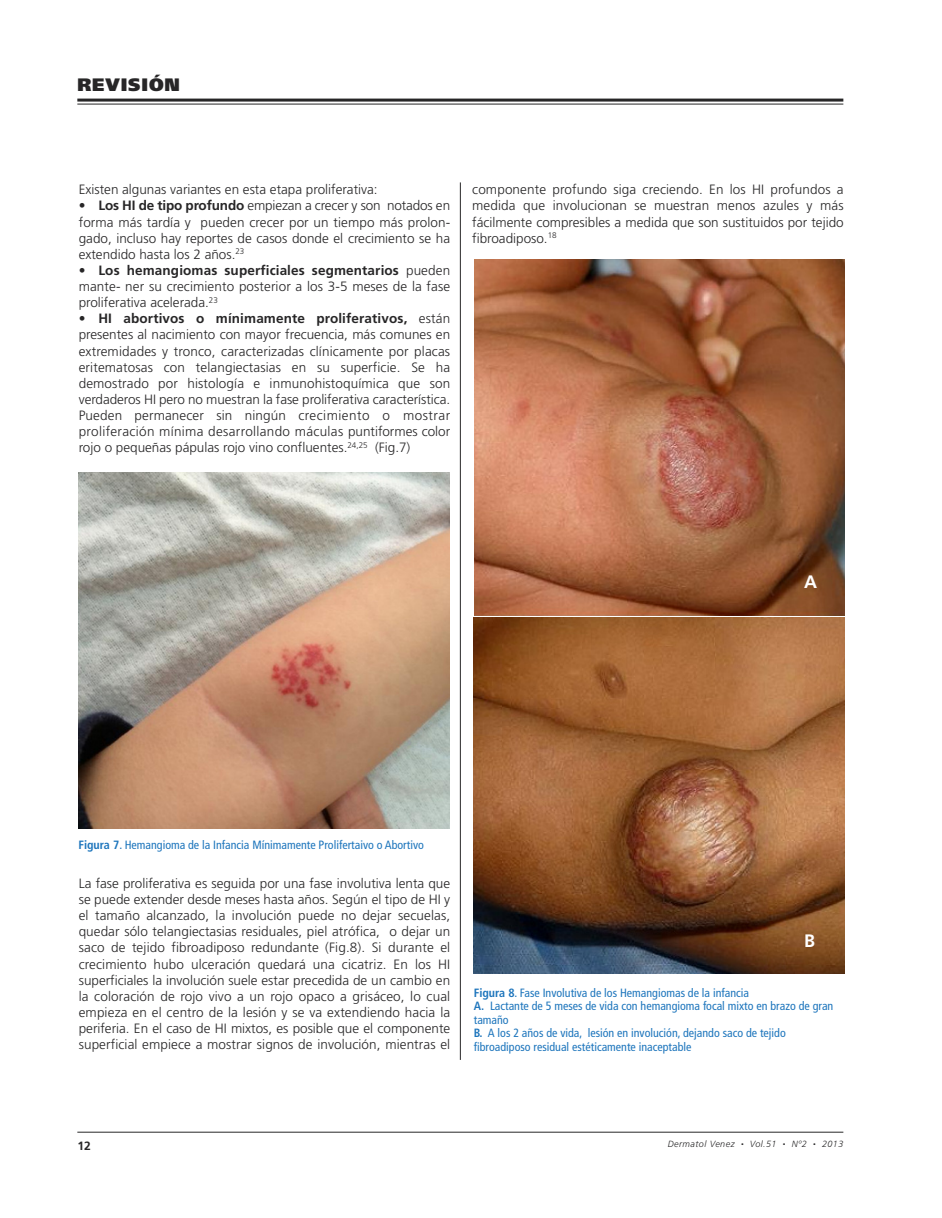
<style>
.page{position:relative;width:942px;height:1218px;background:#fff}
.page>*{position:absolute;margin:0;border:0;box-sizing:border-box;transform-origin:0 0}
.t1{font:900 18px "Frutiger";letter-spacing:.05em;color:#272627}
.t2{font:700 18px "Frutiger";color:#fff}
.t3{font:300 13.5px/16px "Frutiger";color:#272627;text-align:justify}
.t4{font:condensed 12px/13.5px "Frutiger";color:#1d75bc}
.t5{font:700 12px "Frutiger";color:#272627}
.t6{font:italic 300 9px "Frutiger";letter-spacing:.05em;color:#272627}
.s1{font-weight:700}
.s2{font-size:5.25px}
</style>
<div class="page">
<hr style="left:77px;top:1131px;width:766px;height:1px;background:#272627">
<hr style="left:77px;top:99px;width:766px;height:3px;background:#272627">
<hr style="left:77px;top:104px;width:766px;height:1px;background:#272627">
<hr style="left:460px;top:182px;width:1px;height:878px;background:#272627">
<img style="left:78px;top:472px;width:371px;height:356px">
<img style="left:474px;top:259px;width:369px;height:356px">
<img style="left:473px;top:618px;width:371px;height:355px">
<h1 class="t1" style="left:77px;top:77px;width:104px">REVISIÓN</h1>
<p class="t3" style="left:79px;top:183px;width:300px">Existen algunas variantes en esta etapa proliferativa:</p>
<p class="t3" style="left:79px;top:199px;width:373px">• <span class="s1">Los HI de tipo profundo</span> empiezan a crecer y son notados en forma más tardía y pueden crecer por un tiempo más prolon&shy;gado, incluso hay reportes de casos donde el crecimiento se ha extendido hasta los 2 años.<sup>23</sup></p>
<p class="t3" style="left:79px;top:263px;width:373px">• <span class="s1">Los hemangiomas superficiales segmentarios</span> pueden mante- ner su crecimiento posterior a los 3-5 meses de la fase proliferativa acelerada.<sup>23</sup></p>
<p class="t3" style="left:79px;top:312px;width:373px">• <span class="s1">HI abortivos o mínimamente proliferativos,</span> están presentes al nacimiento con mayor frecuencia, más comunes en extremidades y tronco, caracterizadas clínicamente por placas eritematosas con telangiectasias en su superficie. Se ha demostrado por histología e inmunohistoquímica que son verdaderos HI pero no muestran la fase proliferativa característica.<br>Pueden permanecer sin ningún crecimiento o mostrar proliferación mínima desarrollando máculas puntiformes color rojo o pequeñas pápulas rojo vino confluentes.<sup>24,25</sup> (Fig.7)</p>
<p class="t3" style="left:472px;top:183px;width:373px">componente profundo siga creciendo. En los HI profundos a medida que involucionan se muestran menos azules y más fácilmente compresibles a medida que son sustituidos por tejido fibroadiposo.<sup>18</sup></p>
<h1 class="t2" style="left:804px;top:575px;width:14px">A</h1>
<p class="t4" style="left:78px;top:839px;width:347px"><span class="s1">Figura 7</span>. Hemangioma de la Infancia Mínimamente Prolifertaivo o Abortivo</p>
<p class="t3" style="left:79px;top:876px;width:373px">La fase proliferativa es seguida por una fase involutiva lenta que se puede extender desde meses hasta años. Según el tipo de HI y el tamaño alcanzado, la involución puede no dejar secuelas, quedar sólo telangiectasias residuales, piel atrófica, o dejar un saco de tejido fibroadiposo redundante (Fig.8). Si durante el crecimiento hubo ulceración quedará una cicatriz. En los HI superficiales la involución suele estar precedida de un cambio en la coloración de rojo vivo a un rojo opaco a grisáceo, lo cual empieza en el centro de la lesión y se va extendiendo hacia la periferia. En el caso de HI mixtos, es posible que el componente superficial empiece a mostrar signos de involución, mientras el</p>
<h1 class="t2" style="left:804px;top:933px;width:12px">B</h1>
<p class="t4" style="left:473px;top:986px;width:361px"><span class="s1">Figura 8</span>. Fase Involutiva de los Hemangiomas de la infancia<br><span class="s1">A.</span> Lactante de 5 meses de vida con hemangioma focal mixto en brazo de gran tamaño<br><span class="s1">B.</span> A los 2 años de vida, lesión en involución, dejando saco de tejido fibroadiposo residual estéticamente inaceptable</p>
<p class="t5" style="left:77px;top:1140px;width:15px">12</p>
<p class="t6" style="left:667px;top:1140px;width:177px">Dermatol Venez <span class="s2">•</span> Vol.51 <span class="s2">•</span> Nº2 <span class="s2">•</span> 2013</p>
</div>
